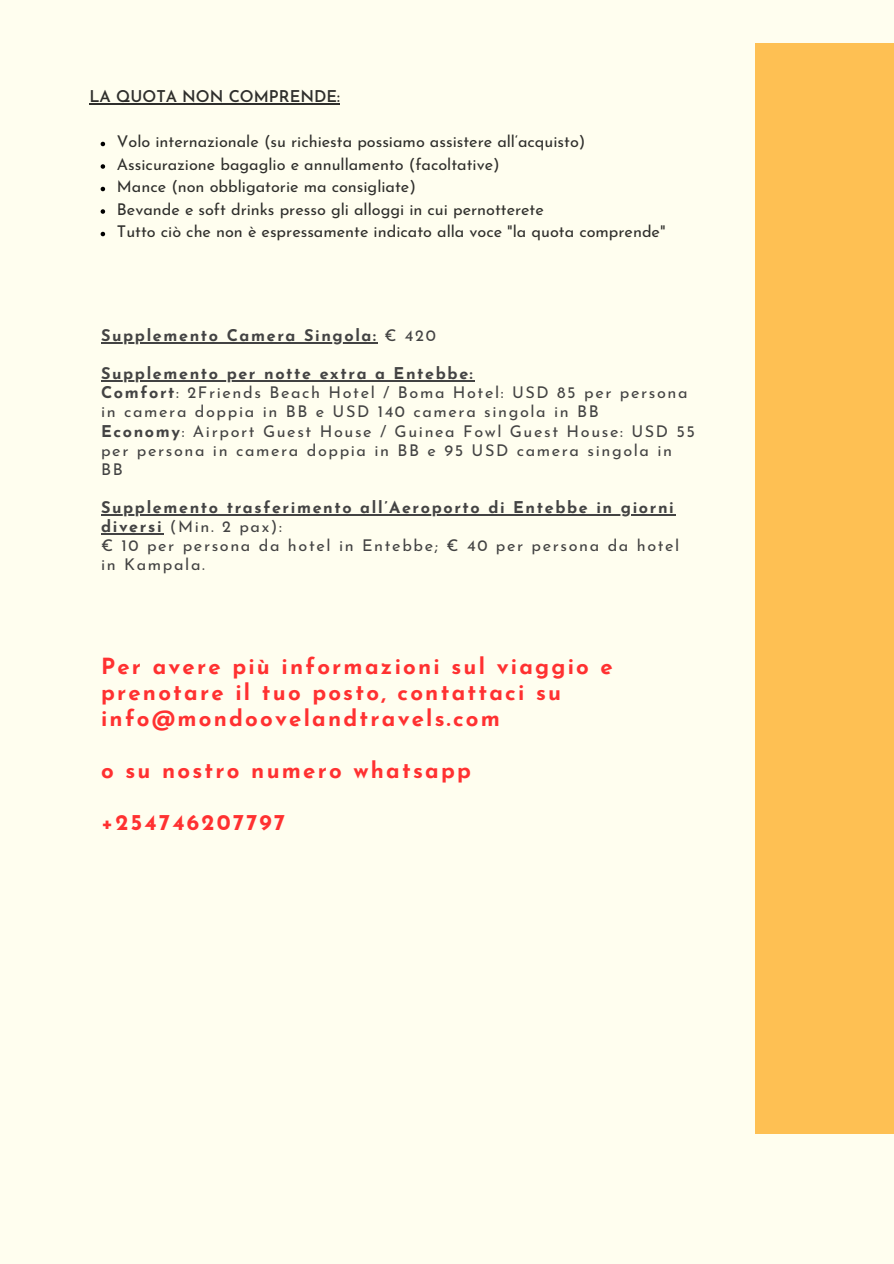
<style>
.page{position:relative;width:894px;height:1264px;background:#fff}
.page>*{position:absolute;margin:0;border:0;box-sizing:border-box;transform-origin:0 0}
.t1{font:700 22.2px/25.8px "Josefin Sans";letter-spacing:.1em;color:#ff3131}
.t2{font:16.2px/19.2px "Josefin Sans";letter-spacing:.1em;color:#434343}
.t3{font:16.2px "Josefin Sans";color:#2f2f2c}
.t4{font:700 16.2px/19.2px "Josefin Sans";letter-spacing:.1em;color:#434343}
.t5{font:600 16.2px "Josefin Sans";color:#2f2f2c}
.s1{font-weight:400}
.s2{font-weight:700}
</style>
<div class="page">
<div style="left:0;top:0;width:893px;height:1263px;background:#fffeef"></div>
<div style="left:755px;top:43px;width:138px;height:1090px;background:#fec053"></div>
<hr style="left:101px;top:342px;width:276px;height:1px;background:#434343">
<hr style="left:101px;top:380px;width:373px;height:1px;background:#434343">
<hr style="left:101px;top:514px;width:574px;height:1px;background:#434343">
<hr style="left:101px;top:533px;width:62px;height:1px;background:#434343">
<hr style="left:89px;top:103px;width:251px;height:2px;background:#2f2f2c">
<svg style="left:101px;top:142px;width:4px;height:4px"></svg>
<svg style="left:101px;top:164px;width:4px;height:5px"></svg>
<svg style="left:101px;top:187px;width:4px;height:4px"></svg>
<svg style="left:101px;top:209px;width:4px;height:5px"></svg>
<svg style="left:101px;top:232px;width:4px;height:4px"></svg>
<p class="t5" style="left:89px;top:90px;width:252px">LA QUOTA NON COMPRENDE:</p>
<p class="t3" style="left:117px;top:135px;width:470px">Volo internazionale (su richiesta possiamo assistere all‘acquisto)</p>
<p class="t3" style="left:117px;top:158px;width:384px">Assicurazione bagaglio e annullamento (facoltative)</p>
<h1 class="t3" style="left:117px;top:180px;width:300px">Mance (non obbligatorie ma consigliate)</h1>
<h1 class="t3" style="left:117px;top:203px;width:428px">Bevande e soft drinks presso gli alloggi in cui pernotterete</h1>
<h1 class="t3" style="left:117px;top:225px;width:550px">Tutto ciò che non è espressamente indicato alla voce "la quota comprende"</h1>
<h2 class="t4" style="left:101px;top:327px;width:336px">Supplemento Camera Singola: <span class="s1">€ 420</span></h2>
<p class="t4" style="left:101px;top:365px;width:373px">Supplemento per notte extra a Entebbe:</p>
<p class="t2" style="left:101px;top:384px;width:588px"><span class="s2">Comfort</span>: 2Friends Beach Hotel / Boma Hotel: USD 85 per persona in camera doppia in BB e USD 140 camera singola in BB</p>
<p class="t2" style="left:101px;top:423px;width:595px"><span class="s2">Economy</span>: Airport Guest House / Guinea Fowl Guest House: USD 55 per persona in camera doppia in BB e 95 USD camera singola in<br>BB</p>
<p class="t4" style="left:101px;top:499px;width:574px">Supplemento trasferimento all’Aeroporto di Entebbe in giorni diversi <span class="s1">(Min. 2 pax):</span></p>
<p class="t2" style="left:101px;top:537px;width:579px">€ 10 per persona da hotel in Entebbe; € 40 per persona da hotel in Kampala.</p>
<p class="t1" style="left:101px;top:656px;width:513px">Per avere più informazioni sul viaggio e prenotare il tuo posto, contattaci su info@mondoovelandtravels.com</p>
<p class="t1" style="left:101px;top:759px;width:371px">o su nostro numero whatsapp</p>
<p class="t1" style="left:101px;top:811px;width:185px">+254746207797</p>
</div>
